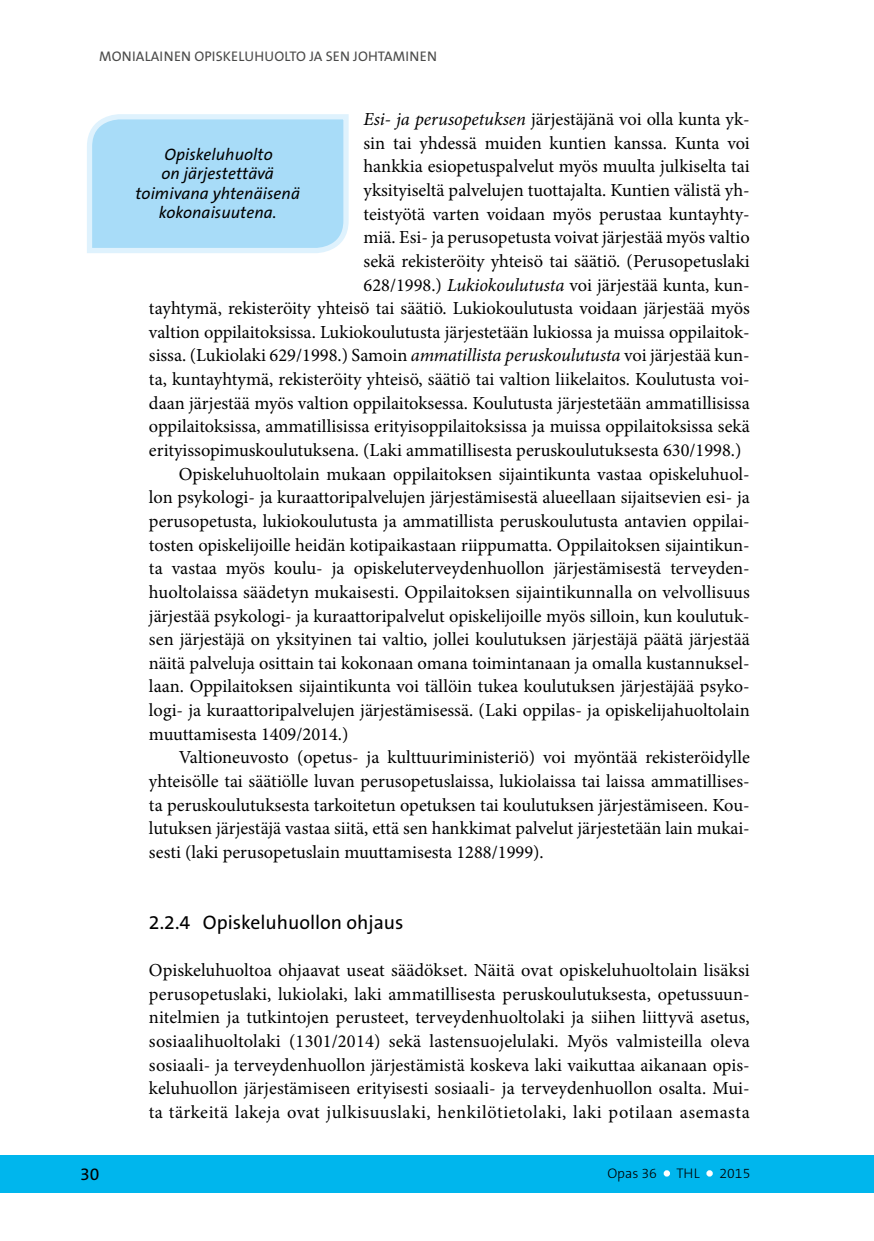
<style>
.page{position:relative;width:874px;height:1241px;background:#fff}
.page>*{position:absolute;margin:0;border:0;box-sizing:border-box;transform-origin:0 0}
._1_1_1{font:19.6px "The Sans B5 Plain";color:#000}
.Leipis_ei_sis{font:18.38px/23.6px "Minion Pro";color:#000;text-align:justify}
.Leipis{font:18.38px/23.6px "Minion Pro";color:#000;text-align:justify}
.t1{font:17.5px "The Sans B5 Plain";color:#000}
.t2{font:italic 16.62px/19.2px "The Sans B5 Plain";letter-spacing:.005em;color:#000;text-align:center}
.t3{font:14px "The Sans B5 Plain";letter-spacing:.01em;color:#4a4a49}
.t4{font:300 14px "The Sans B3";color:#000}
.s1{font-style:italic}
.s2{color:#fff}
</style>
<div class="page">
<div style="left:0;top:1155px;width:873px;height:37px;background:#00b6ed"></div>
<div style="left:663px;top:1169px;width:6px;height:7px;border:4px solid #fff;border-radius:50%"></div>
<div style="left:706px;top:1169px;width:6px;height:7px;border:4px solid #fff;border-radius:50%"></div>
<svg style="left:87px;top:114px;width:262px;height:139px;background:#afdef8"></svg>
<p class="t3" style="left:99px;top:49px;width:339px">MONIALAINEN OPISKELUHUOLTO JA SEN JOHTAMINEN</p>
<p class="Leipis_ei_sis" style="left:363px;top:107px;width:387px"><span class="s1">Esi- ja perusopetuksen</span> järjestäjänä voi olla kunta yk-</p>
<p class="Leipis_ei_sis" style="left:363px;top:131px;width:387px">sin tai yhdessä muiden kuntien kanssa. Kunta voi</p>
<p class="Leipis_ei_sis" style="left:363px;top:155px;width:387px">hankkia esiopetuspalvelut myös muulta julkiselta tai</p>
<p class="Leipis_ei_sis" style="left:363px;top:178px;width:387px">yksityiseltä palvelujen tuottajalta. Kuntien välistä yh-</p>
<p class="Leipis_ei_sis" style="left:363px;top:202px;width:387px">teistyötä varten voidaan myös perustaa kuntayhty-</p>
<p class="Leipis_ei_sis" style="left:363px;top:226px;width:387px">miä. Esi- ja perusopetusta voivat järjestää myös valtio</p>
<p class="Leipis_ei_sis" style="left:363px;top:249px;width:387px">sekä rekisteröity yhteisö tai säätiö. (Perusopetuslaki</p>
<p class="Leipis_ei_sis" style="left:363px;top:273px;width:387px">628/1998.) <span class="s1">Lukiokoulutusta</span> voi järjestää kunta, kun-</p>
<p class="Leipis_ei_sis" style="left:149px;top:296px;width:602px">tayhtymä, rekisteröity yhteisö tai säätiö. Lukiokoulutusta voidaan järjestää myös</p>
<p class="Leipis_ei_sis" style="left:149px;top:320px;width:602px">valtion oppilaitoksissa. Lukiokoulutusta järjestetään lukiossa ja muissa oppilaitok-</p>
<p class="Leipis_ei_sis" style="left:149px;top:344px;width:602px">sissa. (Lukiolaki 629/1998.) Samoin <span class="s1">ammatillista peruskoulutusta</span> voi järjestää kun-</p>
<p class="Leipis_ei_sis" style="left:149px;top:367px;width:602px">ta, kuntayhtymä, rekisteröity yhteisö, säätiö tai valtion liikelaitos. Koulutusta voi-</p>
<p class="Leipis_ei_sis" style="left:149px;top:391px;width:602px">daan järjestää myös valtion oppilaitoksessa. Koulutusta järjestetään ammatillisissa</p>
<p class="Leipis_ei_sis" style="left:149px;top:415px;width:602px">oppilaitoksissa, ammatillisissa erityisoppilaitoksissa ja muissa oppilaitoksissa sekä</p>
<p class="Leipis_ei_sis" style="left:149px;top:438px;width:593px">erityissopimuskoulutuksena. (Laki ammatillisesta peruskoulutuksesta 630/1998.)</p>
<p class="Leipis" style="left:149px;top:462px;width:602px;text-indent:30px">Opiskeluhuoltolain mukaan oppilaitoksen sijaintikunta vastaa opiskeluhuol&shy;lon psykologi- ja kuraattoripalvelujen järjestämisestä alueellaan sijaitsevien esi- ja perusopetusta, lukiokoulutusta ja ammatillista peruskoulutusta antavien oppilai&shy;tosten opiskelijoille heidän kotipaikastaan riippumatta. Oppilaitoksen sijaintikun&shy;ta vastaa myös koulu- ja opiskeluterveydenhuollon järjestämisestä terveyden&shy;huoltolaissa säädetyn mukaisesti. Oppilaitoksen sijaintikunnalla on velvollisuus järjestää psykologi- ja kuraattoripalvelut opiskelijoille myös silloin, kun koulutuk&shy;sen järjestäjä on yksityinen tai valtio, jollei koulutuksen järjestäjä päätä järjestää näitä palveluja osittain tai kokonaan omana toimintanaan ja omalla kustannuksel&shy;laan. Oppilaitoksen sijaintikunta voi tällöin tukea koulutuksen järjestäjää psyko&shy;logi- ja kuraattoripalvelujen järjestämisessä. (Laki oppilas- ja opiskelijahuoltolain muuttamisesta 1409/2014.)</p>
<p class="Leipis" style="left:149px;top:745px;width:602px;text-indent:30px">Valtioneuvosto (opetus- ja kulttuuriministeriö) voi myöntää rekisteröidylle yhteisölle tai säätiölle luvan perusopetuslaissa, lukiolaissa tai laissa ammatillises&shy;ta peruskoulutuksesta tarkoitetun opetuksen tai koulutuksen järjestämiseen. Kou&shy;lutuksen järjestäjä vastaa siitä, että sen hankkimat palvelut järjestetään lain mukai&shy;sesti (laki perusopetuslain muuttamisesta 1288/1999).</p>
<p class="t2" style="left:135px;top:146px;width:166px">Opiskeluhuolto<br>on järjestettävä toimivana yhtenäisenä kokonaisuutena.</p>
<h4 class="_1_1_1" style="left:149px;top:911px;width:256px">2.2.4 Opiskeluhuollon ohjaus</h4>
<p class="Leipis_ei_sis" style="left:149px;top:958px;width:602px">Opiskeluhuoltoa ohjaavat useat säädökset. Näitä ovat opiskeluhuoltolain lisäksi perusopetuslaki, lukiolaki, laki ammatillisesta peruskoulutuksesta, opetussuun&shy;nitelmien ja tutkintojen perusteet, terveydenhuoltolaki ja siihen liittyvä asetus, sosiaalihuoltolaki (1301/2014) sekä lastensuojelulaki. Myös valmisteilla oleva sosiaali- ja terveydenhuollon järjestämistä koskeva laki vaikuttaa aikanaan opis&shy;keluhuollon järjestämiseen erityisesti sosiaali- ja terveydenhuollon osalta. Mui&shy;ta tärkeitä lakeja ovat julkisuuslaki, henkilötietolaki, laki potilaan asemasta</p>
<p class="t1" style="left:80px;top:1164px;width:21px">30</p>
<p class="t4" style="left:607px;top:1165px;width:144px">Opas 36 <span class="s2">•</span> THL <span class="s2">•</span> 2015</p>
</div>
